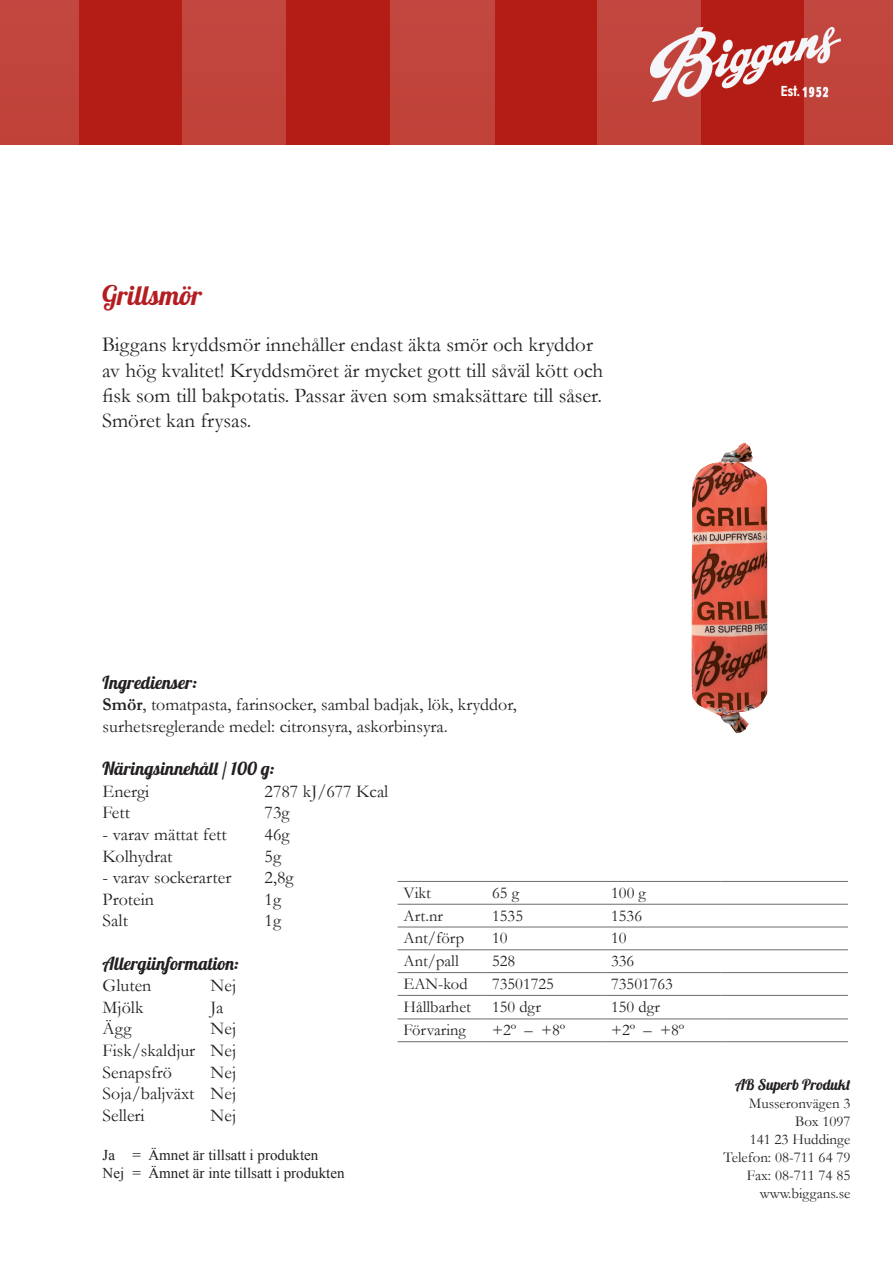
<style>
.page{position:relative;width:893px;height:1263px;background:#fff}
.page>*{position:absolute;margin:0;border:0;box-sizing:border-box;transform-origin:0 0}
.t1{font:27px "Lobster 1.4";color:#b31e22}
.t2{font:21px/25.2px "Garamond";color:#231f20}
.t3{font:18px/21.6px "Garamond";color:#231f20;text-align:justify}
.t4{font:18px "Lobster 1.4";color:#231f20}
.t5{font:16.5px "Garamond";color:#231f20}
.t6{font:15px/18px "Garamond";color:#231f20;text-align:right}
.t7{font:15px/18px "Times New Roman";color:#231f20}
.t8{font:15px "Lobster 1.4";color:#231f20}
.t9{font:700 14.1px "Century Gothic";color:#fff}
.s1{font-weight:700}
</style>
<div class="page">
<div style="left:0;top:0;width:893px;height:145px;background:#b41d15"></div>
<div style="left:0;top:0;width:79px;height:145px;background:#c1443c"></div>
<div style="left:182px;top:0;width:104px;height:145px;background:#c1453c"></div>
<div style="left:391px;top:0;width:103px;height:145px;background:#c1453c"></div>
<div style="left:597px;top:0;width:104px;height:145px;background:#c1443c"></div>
<div style="left:804px;top:0;width:89px;height:145px;background:#c1443c"></div>
<img style="left:651px;top:27px;width:189px;height:74px">
<hr style="left:398px;top:881px;width:88px;height:1px;background:#6c6d70">
<hr style="left:486px;top:881px;width:119px;height:1px;background:#6c6d70">
<hr style="left:605px;top:881px;width:116px;height:1px;background:#6c6d70">
<hr style="left:721px;top:881px;width:127px;height:1px;background:#6c6d70">
<hr style="left:398px;top:904px;width:88px;height:1px;background:#6c6d70">
<hr style="left:486px;top:904px;width:119px;height:1px;background:#6c6d70">
<hr style="left:605px;top:904px;width:116px;height:1px;background:#6c6d70">
<hr style="left:721px;top:904px;width:127px;height:1px;background:#6c6d70">
<hr style="left:398px;top:927px;width:88px;height:1px;background:#6c6d70">
<hr style="left:486px;top:927px;width:119px;height:1px;background:#6c6d70">
<hr style="left:605px;top:927px;width:116px;height:1px;background:#6c6d70">
<hr style="left:721px;top:927px;width:127px;height:1px;background:#6c6d70">
<hr style="left:398px;top:949px;width:88px;height:1px;background:#6c6d70">
<hr style="left:486px;top:949px;width:119px;height:1px;background:#6c6d70">
<hr style="left:605px;top:949px;width:116px;height:1px;background:#6c6d70">
<hr style="left:721px;top:949px;width:127px;height:1px;background:#6c6d70">
<hr style="left:398px;top:972px;width:88px;height:1px;background:#6c6d70">
<hr style="left:486px;top:972px;width:119px;height:1px;background:#6c6d70">
<hr style="left:605px;top:972px;width:116px;height:1px;background:#6c6d70">
<hr style="left:721px;top:972px;width:127px;height:1px;background:#6c6d70">
<hr style="left:398px;top:995px;width:88px;height:1px;background:#6c6d70">
<hr style="left:486px;top:995px;width:119px;height:1px;background:#6c6d70">
<hr style="left:605px;top:995px;width:116px;height:1px;background:#6c6d70">
<hr style="left:721px;top:995px;width:127px;height:1px;background:#6c6d70">
<hr style="left:398px;top:1018px;width:88px;height:1px;background:#6c6d70">
<hr style="left:486px;top:1018px;width:119px;height:1px;background:#6c6d70">
<hr style="left:605px;top:1018px;width:116px;height:1px;background:#6c6d70">
<hr style="left:721px;top:1018px;width:127px;height:1px;background:#6c6d70">
<hr style="left:398px;top:1041px;width:88px;height:1px;background:#6c6d70">
<hr style="left:486px;top:1041px;width:119px;height:1px;background:#6c6d70">
<hr style="left:605px;top:1041px;width:116px;height:1px;background:#6c6d70">
<hr style="left:721px;top:1041px;width:127px;height:1px;background:#6c6d70">
<img style="left:691px;top:443px;width:76px;height:290px">
<h1 class="t1" style="left:102px;top:278px;width:101px">Grillsmör</h1>
<p class="t2" style="left:102px;top:332px;width:503px">Biggans kryddsmör innehåller endast äkta smör och kryddor av hög kvalitet! Kryddsmöret är mycket gott till såväl kött och fisk som till bakpotatis. Passar även som smaksättare till såser.<br>Smöret kan frysas.</p>
<p class="t9" style="left:780px;top:81px;width:21px">Est.</p>
<p class="t4" style="left:103px;top:671px;width:96px">Ingredienser:</p>
<p class="t3" style="left:103px;top:693px;width:416px"><span class="s1">Smör</span>, tomatpasta, farinsocker, sambal badjak, lök, kryddor, surhetsreglerande medel: citronsyra, askorbinsyra.</p>
<p class="t4" style="left:103px;top:757px;width:173px">Näringsinnehåll / 100 g:</p>
<p class="t3" style="left:103px;top:780px;width:48px">Energi</p>
<p class="t3" style="left:265px;top:780px;width:125px">2787 kJ/677 Kcal</p>
<p class="t3" style="left:103px;top:801px;width:29px">Fett</p>
<p class="t3" style="left:265px;top:801px;width:26px">73g</p>
<p class="t3" style="left:103px;top:823px;width:126px">- varav mättat fett</p>
<p class="t3" style="left:265px;top:823px;width:26px">46g</p>
<p class="t3" style="left:103px;top:845px;width:71px">Kolhydrat</p>
<p class="t3" style="left:265px;top:845px;width:18px">5g</p>
<p class="t3" style="left:103px;top:866px;width:130px">- varav sockerarter</p>
<p class="t3" style="left:265px;top:866px;width:30px">2,8g</p>
<p class="t3" style="left:103px;top:888px;width:53px">Protein</p>
<p class="t3" style="left:265px;top:888px;width:18px">1g</p>
<p class="t3" style="left:103px;top:909px;width:27px">Salt</p>
<p class="t3" style="left:265px;top:909px;width:18px">1g</p>
<p class="t4" style="left:103px;top:951px;width:138px">Allergiinformation:</p>
<p class="t3" style="left:103px;top:974px;width:50px">Gluten</p>
<p class="t3" style="left:211px;top:974px;width:27px">Nej</p>
<p class="t3" style="left:103px;top:996px;width:42px">Mjölk</p>
<p class="t3" style="left:211px;top:996px;width:14px">Ja</p>
<p class="t3" style="left:103px;top:1017px;width:31px">Ägg</p>
<p class="t5" style="left:404px;top:881px;width:29px">Vikt</p>
<p class="t5" style="left:492px;top:881px;width:28px">65 g</p>
<p class="t5" style="left:611px;top:881px;width:36px">100 g</p>
<p class="t5" style="left:404px;top:904px;width:41px">Art.nr</p>
<p class="t5" style="left:492px;top:904px;width:32px">1535</p>
<p class="t5" style="left:611px;top:904px;width:32px">1536</p>
<p class="t5" style="left:404px;top:927px;width:62px">Ant/förp</p>
<p class="t5" style="left:492px;top:927px;width:17px">10</p>
<p class="t5" style="left:611px;top:927px;width:17px">10</p>
<p class="t5" style="left:404px;top:950px;width:57px">Ant/pall</p>
<p class="t5" style="left:492px;top:950px;width:25px">528</p>
<p class="t5" style="left:611px;top:950px;width:25px">336</p>
<p class="t5" style="left:403px;top:973px;width:66px">EAN-kod</p>
<p class="t5" style="left:492px;top:973px;width:63px">73501725</p>
<p class="t5" style="left:611px;top:973px;width:63px">73501763</p>
<p class="t5" style="left:403px;top:995px;width:69px">Hållbarhet</p>
<p class="t5" style="left:492px;top:995px;width:50px">150 dgr</p>
<p class="t5" style="left:611px;top:995px;width:50px">150 dgr</p>
<p class="t5" style="left:403px;top:1019px;width:64px">Förvaring</p>
<p class="t5" style="left:492px;top:1019px;width:75px">+2º – +8º</p>
<p class="t5" style="left:611px;top:1019px;width:75px">+2º – +8º</p>
<p class="t3" style="left:103px;top:1017px;width:135px;text-indent:108px">Nej Fisk/skaldjur Nej Senapsfrö</p>
<p class="t3" style="left:103px;top:1061px;width:135px;text-indent:108px">Nej Soja/baljväxt Nej Selleri</p>
<p class="t3" style="left:211px;top:1104px;width:27px">Nej</p>
<p class="t7" style="left:103px;top:1146px;width:243px">Ja = Ämnet är tillsatt i produkten<br>Nej = Ämnet är inte tillsatt i produkten</p>
<p class="t8" style="left:735px;top:1075px;width:117px">AB Superb Produkt</p>
<p class="t6" style="left:723px;top:1094px;width:129px">Musseronvägen 3<br>Box 1097<br>141 23 Huddinge<br>Telefon: 08-711 64 79<br>Fax: 08-711 74 85 www.biggans.se</p>
</div>
